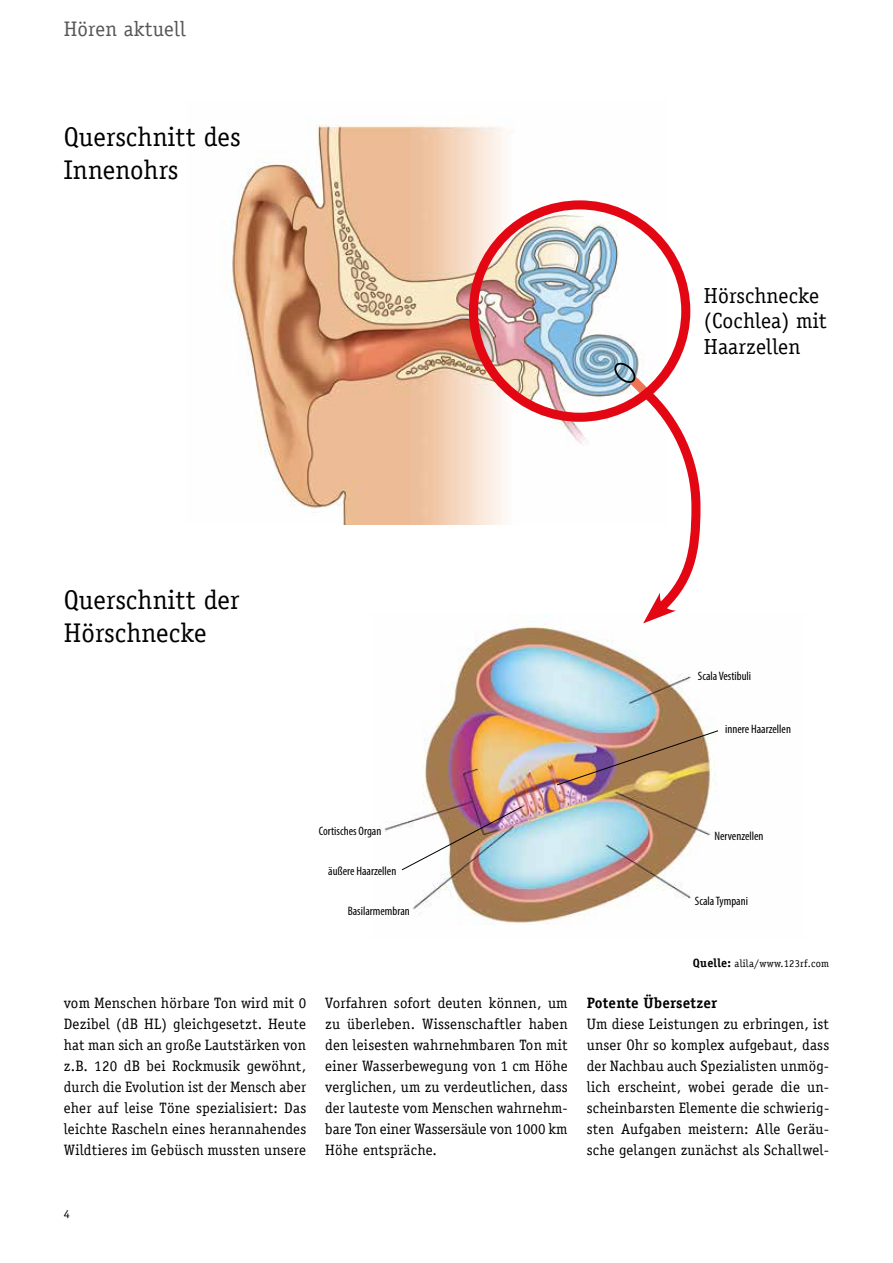
<style>
.page{position:relative;width:893px;height:1263px;background:#fff}
.page>*{position:absolute;margin:0;border:0;box-sizing:border-box;transform-origin:0 0}
.t1{font:27px/33px "Officina Serif";letter-spacing:.005em;color:#000}
.t2{font:21.75px/25.3px "Officina Serif";letter-spacing:.005em;color:#000}
.t3{font:21px "Officina Serif";letter-spacing:.01em;color:#575756}
.t4{font:15px/21px "Officina Serif";letter-spacing:.015em;color:#000;text-align:justify}
.t5{font:700 15px "Officina Serif";letter-spacing:.015em;color:#000}
.t6{font:condensed 12.15px "Myriad Pro";color:#000}
.t7{font:12px "Officina Serif";color:#000}
.t8{font:10.5px "Officina Serif";letter-spacing:.02em;color:#000}
.s1{font-weight:700;font-size:12px}
</style>
<div class="page">
<img style="left:381px;top:613px;width:336px;height:312px">
<img style="left:401px;top:805px;width:122px;height:66px">
<img style="left:556px;top:730px;width:163px;height:56px">
<img style="left:223px;top:124px;width:445px;height:401px">
<svg style="left:611px;top:361px;width:94px;height:262px"></svg>
<div style="left:469px;top:200px;width:221px;height:222px;border:9px solid #e30613;border-radius:50%"></div>
<h3 class="t3" style="left:64px;top:16px;width:124px">Hören aktuell</h3>
<h1 class="t1" style="left:64px;top:120px;width:178px">Querschnitt des<br>Innenohrs</h1>
<h2 class="t2" style="left:704px;top:283px;width:125px">Hörschnecke (Cochlea) mit<br>Haarzellen</h2>
<h1 class="t1" style="left:64px;top:583px;width:177px">Querschnitt der<br>Hörschnecke</h1>
<p class="t6" style="left:698px;top:668px;width:55px">Scala Vestibuli</p>
<p class="t6" style="left:725px;top:721px;width:67px">innere Haarzellen</p>
<p class="t6" style="left:319px;top:824px;width:64px">Cortisches Organ</p>
<p class="t6" style="left:328px;top:864px;width:70px">äußere Haarzellen</p>
<p class="t6" style="left:348px;top:904px;width:64px">Basilarmembran</p>
<p class="t4" style="left:64px;top:993px;width:244px">vom Menschen hörbare Ton wird mit 0<br>Dezibel (dB HL) gleichgesetzt. Heute hat man sich an große Lautstärken von z.B. 120 dB bei Rockmusik gewöhnt, durch die Evolution ist der Mensch aber eher auf leise Töne spezialisiert: Das leichte Rascheln eines herannahendes Wildtieres im Gebüsch mussten unsere</p>
<p class="t4" style="left:325px;top:993px;width:244px">Vorfahren sofort deuten können, um zu überleben. Wissenschaftler haben den leisesten wahrnehmbaren Ton mit einer Wasserbewegung von 1 cm Höhe verglichen, um zu verdeutlichen, dass der lauteste vom Menschen wahrnehm&shy;bare Ton einer Wassersäule von 1000 km Höhe entspräche.</p>
<p class="t6" style="left:714px;top:829px;width:51px">Nervenzellen</p>
<p class="t6" style="left:695px;top:893px;width:54px">Scala Tympani</p>
<p class="t8" style="left:693px;top:957px;width:138px"><span class="s1">Quelle:</span> alila/www.123rf.com</p>
<p class="t5" style="left:587px;top:994px;width:132px">Potente Übersetzer</p>
<p class="t4" style="left:587px;top:1014px;width:244px">Um diese Leistungen zu erbringen, ist unser Ohr so komplex aufgebaut, dass der Nachbau auch Spezialisten unmög&shy;lich erscheint, wobei gerade die un&shy;scheinbarsten Elemente die schwierig&shy;sten Aufgaben meistern: Alle Geräu&shy;sche gelangen zunächst als Schallwel-</p>
<p class="t7" style="left:64px;top:1207px;width:7px">4</p>
</div>
